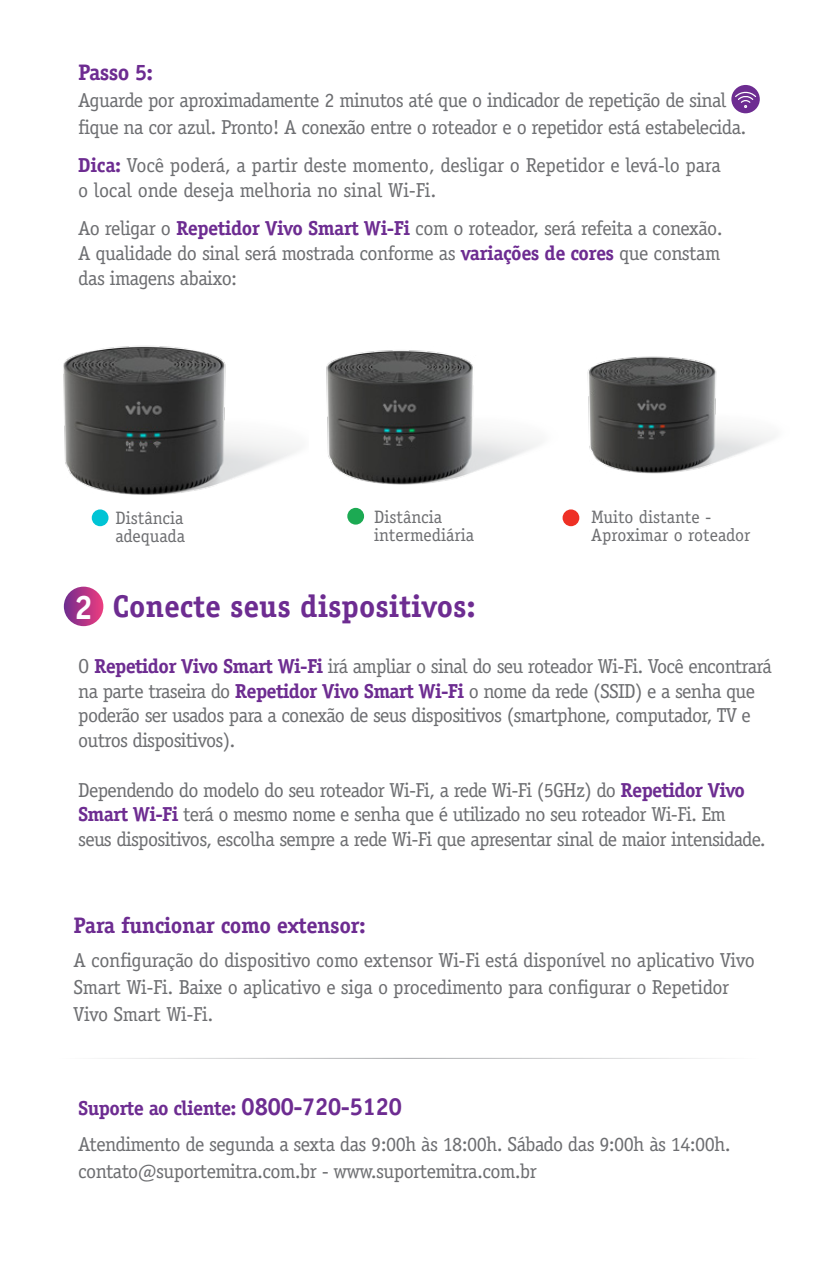
<style>
.page{position:relative;width:830px;height:1276px;background:#fff}
.page>*{position:absolute;margin:0;border:0;box-sizing:border-box;transform-origin:0 0}
.t1{font:700 31.5px "Officina Serif Std";color:#6d2c91}
.t2{font:700 22.5px "Officina Serif Std";letter-spacing:-.02em;color:#6d2c91}
.t3{font:20.25px/24.8px "Officina Serif Std";letter-spacing:-.035em;color:#6d6e71}
.t4{font:20.25px/24.8px "Officina Serif Std";letter-spacing:-.01em;color:#6d6e71}
.t5{font:18px/18px "Officina Serif Std";color:#6d6e71}
.s1{font-weight:700;color:#6d2c91}
.s2{font-size:33.98px;color:#fff}
.s3{font-weight:700;font-size:24.75px;color:#6d2c91}
</style>
<div class="page">
<div style="left:731px;top:85px;width:28px;height:28px;background:#6d2c91;border-radius:50%"></div>
<svg style="left:733px;top:91px;width:24px;height:18px"></svg>
<img style="left:63px;top:345px;width:236px;height:150px">
<div style="left:92px;top:509px;width:16px;height:17px;background:#00c4d5;border-radius:50%"></div>
<div style="left:347px;top:508px;width:17px;height:16px;background:#1caa53;border-radius:50%"></div>
<div style="left:562px;top:509px;width:17px;height:17px;background:#ee3025;border-radius:50%"></div>
<img style="left:326px;top:350px;width:214px;height:135px">
<img style="left:587px;top:356px;width:187px;height:118px">
<hr style="left:57px;top:1058px;width:702px;height:1px;background:#939598">
<svg style="left:64px;top:586px;width:39px;height:40px"></svg>
<p class="t2" style="left:78px;top:58px;width:76px">Passo 5:</p>
<p class="t3" style="left:78px;top:87px;width:669px;line-height:27px">Aguarde por aproximadamente 2 minutos até que o indicador de repetição de sinal fique na cor azul. Pronto! A conexão entre o roteador e o repetidor está estabelecida.</p>
<p class="t4" style="left:78px;top:153px;width:643px"><span class="s1">Dica:</span> Você poderá, a partir deste momento, desligar o Repetidor e levá-lo para o local onde deseja melhoria no sinal Wi-Fi.</p>
<p class="t3" style="left:78px;top:216px;width:645px;text-align:justify">Ao religar o <span class="s1">Repetidor Vivo Smart Wi-Fi</span> com o roteador, será refeita a conexão.<br>A qualidade do sinal será mostrada conforme as <span class="s1">variações de cores</span> que constam das imagens abaixo:</p>
<p class="t5" style="left:115px;top:509px;width:71px">Distância adequada</p>
<p class="t5" style="left:374px;top:507px;width:102px">Distância intermediária</p>
<p class="t5" style="left:590px;top:507px;width:161px">Muito distante -<br>Aproximar o roteador</p>
<h1 class="t1" style="left:74px;top:586px;width:403px"><span class="s2">2</span> Conecte seus dispositivos:</h1>
<p class="t3" style="left:78px;top:654px;width:694px">O <span class="s1">Repetidor Vivo Smart Wi-Fi</span> irá ampliar o sinal do seu roteador Wi-Fi. Você encontrará na parte traseira do <span class="s1">Repetidor Vivo Smart Wi-Fi</span> o nome da rede (SSID) e a senha que poderão ser usados para a conexão de seus dispositivos (smartphone, computador, TV e outros dispositivos).</p>
<p class="t3" style="left:78px;top:777px;width:688px">Dependendo do modelo do seu roteador Wi-Fi, a rede Wi-Fi (5GHz) do <span class="s1">Repetidor Vivo<br>Smart Wi-Fi</span> terá o mesmo nome e senha que é utilizado no seu roteador Wi-Fi. Em<br>seus dispositivos, escolha sempre a rede Wi-Fi que apresentar sinal de maior intensidade.</p>
<p class="t2" style="left:74px;top:911px;width:294px">Para funcionar como extensor:</p>
<p class="t3" style="left:74px;top:946px;width:682px;line-height:27px">A configuração do dispositivo como extensor Wi-Fi está disponível no aplicativo Vivo<br>Smart Wi-Fi. Baixe o aplicativo e siga o procedimento para configurar o Repetidor<br>Vivo Smart Wi-Fi.</p>
<p class="t3" style="left:78px;top:1090px;width:654px;line-height:36px"><span class="s1">Suporte ao cliente:</span> <span class="s3">0800-720-5120<br></span>Atendimento de segunda a sexta das 9:00h às 18:00h. Sábado das 9:00h às 14:00h.</p>
<p class="t3" style="left:78px;top:1159px;width:460px">contato@suportemitra.com.br - www.suportemitra.com.br</p>
</div>
